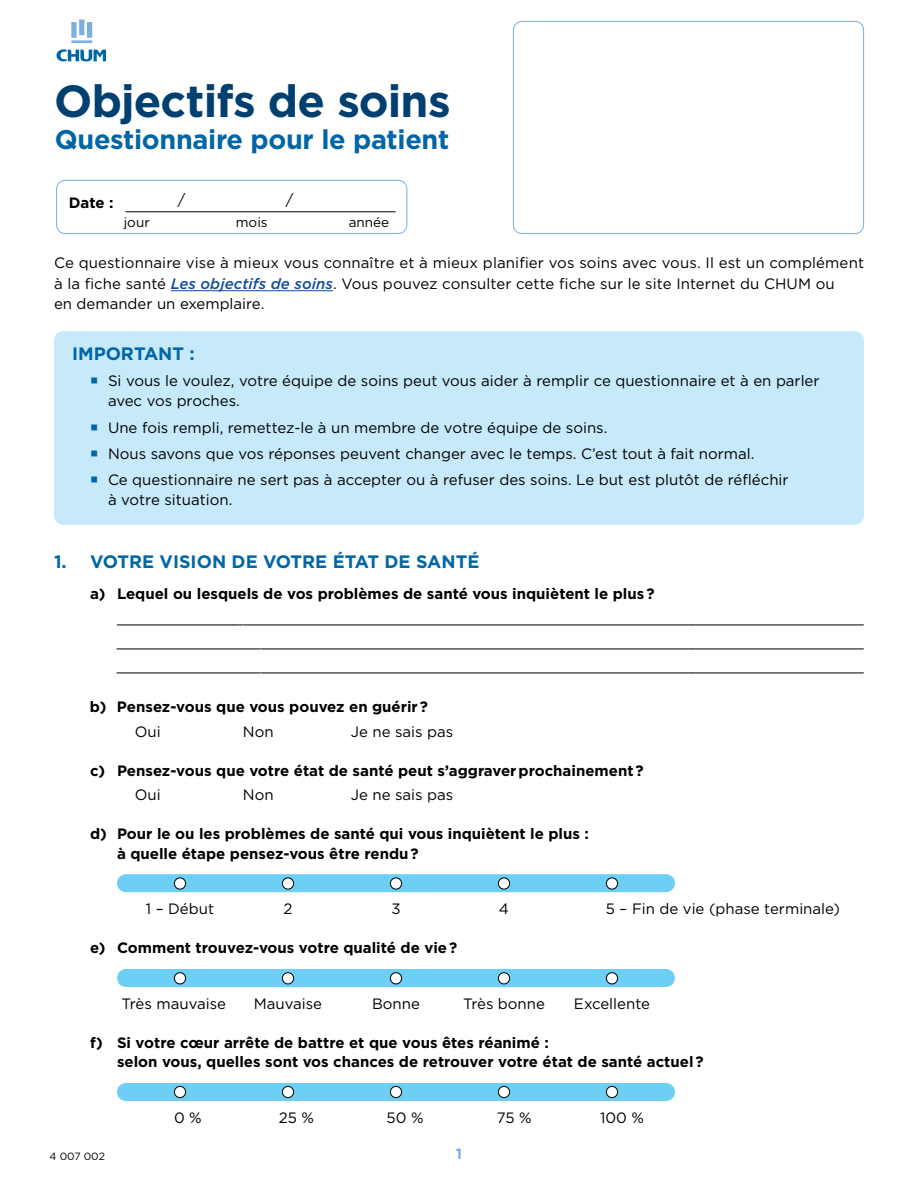
<style>
.page{position:relative;width:918px;height:1188px;background:#fff}
.page>*{position:absolute;margin:0;border:0;box-sizing:border-box;transform-origin:0 0}
.t1{font:700 45px "Gotham";letter-spacing:-.015em;color:#004071}
.t2{font:700 27px "Gotham";letter-spacing:-.01em;color:#0066a5}
.t3{font:700 18px "Gotham";color:#0066a5}
.t4{font:15px/20.2px "Gotham";color:#000}
.t5{font:700 15px/19.5px "Gotham";color:#000}
.t6{font:700 15px "Gotham";color:#7bafde}
.t7{font:13.5px "Gotham";color:#000}
.t8{font:10.5px "Gotham";letter-spacing:-.005em;color:#000}
.s1{font-weight:500;font-style:italic;color:#0e4d9c}
.s2{color:#0066a5}
</style>
<div class="page">
<div style="left:54px;top:331px;width:810px;height:194px;background:#c7eafb;border-radius:9px"></div>
<hr style="left:171px;top:290px;width:162px;height:1px;background:#0e4d9c">
<div style="left:56px;top:180px;width:351px;height:54px;border:1px solid #7bafde;border-radius:9px"></div>
<hr style="left:126px;top:211px;width:270px;height:1px;background:#000">
<div style="left:117px;top:874px;width:558px;height:18px;background:#6dcff6;border-radius:9px"></div>
<div style="left:174px;top:878px;width:12px;height:12px;border:1px solid #000;border-radius:50%"></div>
<div style="left:282px;top:878px;width:12px;height:12px;border:1px solid #000;border-radius:50%"></div>
<div style="left:390px;top:878px;width:12px;height:12px;border:1px solid #000;border-radius:50%"></div>
<div style="left:498px;top:878px;width:12px;height:12px;border:1px solid #000;border-radius:50%"></div>
<div style="left:606px;top:878px;width:12px;height:12px;border:1px solid #000;border-radius:50%"></div>
<div style="left:117px;top:969px;width:558px;height:18px;background:#6dcff6;border-radius:9px"></div>
<div style="left:174px;top:973px;width:12px;height:11px;background:#2b4a56;border-radius:50%"></div>
<div style="left:174px;top:972px;width:12px;height:12px;border:1px solid #000;border-radius:50%"></div>
<div style="left:282px;top:973px;width:12px;height:11px;background:#2b4a56;border-radius:50%"></div>
<div style="left:282px;top:972px;width:12px;height:12px;border:1px solid #000;border-radius:50%"></div>
<div style="left:390px;top:973px;width:12px;height:11px;background:#2b4a56;border-radius:50%"></div>
<div style="left:390px;top:972px;width:12px;height:12px;border:1px solid #000;border-radius:50%"></div>
<div style="left:498px;top:973px;width:12px;height:11px;background:#2b4a56;border-radius:50%"></div>
<div style="left:498px;top:972px;width:12px;height:12px;border:1px solid #000;border-radius:50%"></div>
<div style="left:606px;top:973px;width:12px;height:11px;background:#2b4a56;border-radius:50%"></div>
<div style="left:606px;top:972px;width:12px;height:12px;border:1px solid #000;border-radius:50%"></div>
<div style="left:117px;top:1083px;width:558px;height:18px;background:#6dcff6;border-radius:9px"></div>
<div style="left:174px;top:1086px;width:12px;height:12px;background:#fff;border-radius:50%"></div>
<div style="left:174px;top:1086px;width:12px;height:12px;border:1px solid #000;border-radius:50%"></div>
<div style="left:282px;top:1086px;width:12px;height:12px;background:#fff;border-radius:50%"></div>
<div style="left:282px;top:1086px;width:12px;height:12px;border:1px solid #000;border-radius:50%"></div>
<div style="left:390px;top:1086px;width:12px;height:12px;background:#fff;border-radius:50%"></div>
<div style="left:390px;top:1086px;width:12px;height:12px;border:1px solid #000;border-radius:50%"></div>
<div style="left:498px;top:1086px;width:12px;height:12px;background:#fff;border-radius:50%"></div>
<div style="left:498px;top:1086px;width:12px;height:12px;border:1px solid #000;border-radius:50%"></div>
<div style="left:606px;top:1086px;width:12px;height:12px;background:#fff;border-radius:50%"></div>
<div style="left:606px;top:1086px;width:12px;height:12px;border:1px solid #000;border-radius:50%"></div>
<div style="left:513px;top:21px;width:351px;height:213px;border:1px solid #7bafde;border-radius:9px"></div>
<svg style="left:71px;top:20px;width:21px;height:23px"></svg>
<svg style="left:57px;top:49px;width:49px;height:12px"></svg>
<svg style="left:175px;top:877px;width:10px;height:10px"></svg>
<svg style="left:283px;top:877px;width:10px;height:10px"></svg>
<svg style="left:391px;top:877px;width:10px;height:10px"></svg>
<svg style="left:499px;top:877px;width:10px;height:10px"></svg>
<svg style="left:607px;top:877px;width:10px;height:10px"></svg>
<svg style="left:175px;top:972px;width:10px;height:10px"></svg>
<svg style="left:283px;top:972px;width:10px;height:10px"></svg>
<svg style="left:391px;top:972px;width:10px;height:10px"></svg>
<svg style="left:499px;top:972px;width:10px;height:10px"></svg>
<svg style="left:607px;top:972px;width:10px;height:10px"></svg>
<h1 class="t1" style="left:54px;top:71px;width:398px">Objectifs de soins</h1>
<h2 class="t2" style="left:55px;top:122px;width:396px">Questionnaire pour le patient</h2>
<p class="t5" style="left:69px;top:193px;width:46px">Date :</p>
<p class="t4" style="left:178px;top:189px;width:9px">/</p>
<p class="t4" style="left:286px;top:189px;width:9px">/</p>
<p class="t7" style="left:124px;top:214px;width:28px">jour</p>
<p class="t7" style="left:236px;top:214px;width:33px">mois</p>
<p class="t7" style="left:349px;top:214px;width:42px">année</p>
<p class="t4" style="left:54px;top:253px;width:812px">Ce questionnaire vise à mieux vous connaître et à mieux planifier vos soins avec vous. Il est un complément à la fiche santé <span class="s1">Les objectifs de soins</span>. Vous pouvez consulter cette fiche sur le site Internet du CHUM ou<br>en demander un exemplaire.</p>
<p class="t3" style="left:72px;top:342px;width:124px">IMPORTANT :</p>
<p class="t4" style="left:108px;top:370px;width:713px;text-indent:-18px"><span class="s2">○</span> Si vous le voulez, votre équipe de soins peut vous aider à remplir ce questionnaire et à en parler avec vos proches.</p>
<p class="t4" style="left:90px;top:417px;width:519px"><span class="s2">○</span> Une fois rempli, remettez-le à un membre de votre équipe de soins.</p>
<p class="t4" style="left:90px;top:443px;width:666px"><span class="s2">○</span> Nous savons que vos réponses peuvent changer avec le temps. C’est tout à fait normal.</p>
<p class="t4" style="left:108px;top:469px;width:682px;text-indent:-18px"><span class="s2">○</span> Ce questionnaire ne sert pas à accepter ou à refuser des soins. Le but est plutôt de réfléchir à votre situation.</p>
<p class="t3" style="left:54px;top:550px;width:427px">1. VOTRE VISION DE VOTRE ÉTAT DE SANTÉ</p>
<p class="t5" style="left:90px;top:584px;width:566px">a) Lequel ou lesquels de vos problèmes de santé vous inquiètent le plus ?</p>
<p class="t4" style="left:117px;top:606px;width:748px;line-height:24px;text-align:justify">___________________________________________________________________________________ ___________________________________________________________________________________ ___________________________________________________________________________________</p>
<p class="t5" style="left:90px;top:697px;width:340px">b) Pensez-vous que vous pouvez en guérir ?</p>
<p class="t4" style="left:135px;top:721px;width:27px">Oui</p>
<p class="t4" style="left:243px;top:721px;width:32px">Non</p>
<p class="t4" style="left:351px;top:721px;width:104px">Je ne sais pas</p>
<p class="t5" style="left:90px;top:760px;width:555px">c) Pensez-vous que votre état de santé peut s’aggraver prochainement ?</p>
<p class="t4" style="left:135px;top:785px;width:27px">Oui</p>
<p class="t4" style="left:243px;top:785px;width:32px">Non</p>
<p class="t4" style="left:351px;top:785px;width:104px">Je ne sais pas</p>
<p class="t5" style="left:117px;top:824px;width:473px;text-indent:-27px">d) Pour le ou les problèmes de santé qui vous inquiètent le plus : à quelle étape pensez-vous être rendu ?</p>
<p class="t4" style="left:146px;top:899px;width:70px">1 – Début</p>
<p class="t4" style="left:284px;top:899px;width:10px">2</p>
<p class="t4" style="left:391px;top:899px;width:11px">3</p>
<p class="t4" style="left:499px;top:899px;width:12px">4</p>
<p class="t4" style="left:606px;top:899px;width:236px">5 – Fin de vie (phase terminale)</p>
<p class="t5" style="left:90px;top:938px;width:369px">e) Comment trouvez-vous votre qualité de vie ?</p>
<p class="t4" style="left:122px;top:993px;width:106px">Très mauvaise</p>
<p class="t4" style="left:254px;top:993px;width:70px">Mauvaise</p>
<p class="t4" style="left:372px;top:993px;width:49px">Bonne</p>
<p class="t4" style="left:463px;top:993px;width:83px">Très bonne</p>
<p class="t4" style="left:574px;top:993px;width:78px">Excellente</p>
<p class="t5" style="left:117px;top:1033px;width:588px;text-indent:-27px">f) Si votre cœur arrête de battre et que vous êtes réanimé :<br>selon vous, quelles sont vos chances de retrouver votre état de santé actuel ?</p>
<p class="t8" style="left:50px;top:1150px;width:57px">4 007 002</p>
<p class="t4" style="left:174px;top:1107px;width:29px">0 %</p>
<p class="t4" style="left:279px;top:1107px;width:37px">25 %</p>
<p class="t4" style="left:387px;top:1107px;width:38px">50 %</p>
<p class="t4" style="left:497px;top:1107px;width:36px">75 %</p>
<p class="t4" style="left:600px;top:1107px;width:45px">100 %</p>
<p class="t6" style="left:456px;top:1144px;width:8px">1</p>
</div>
